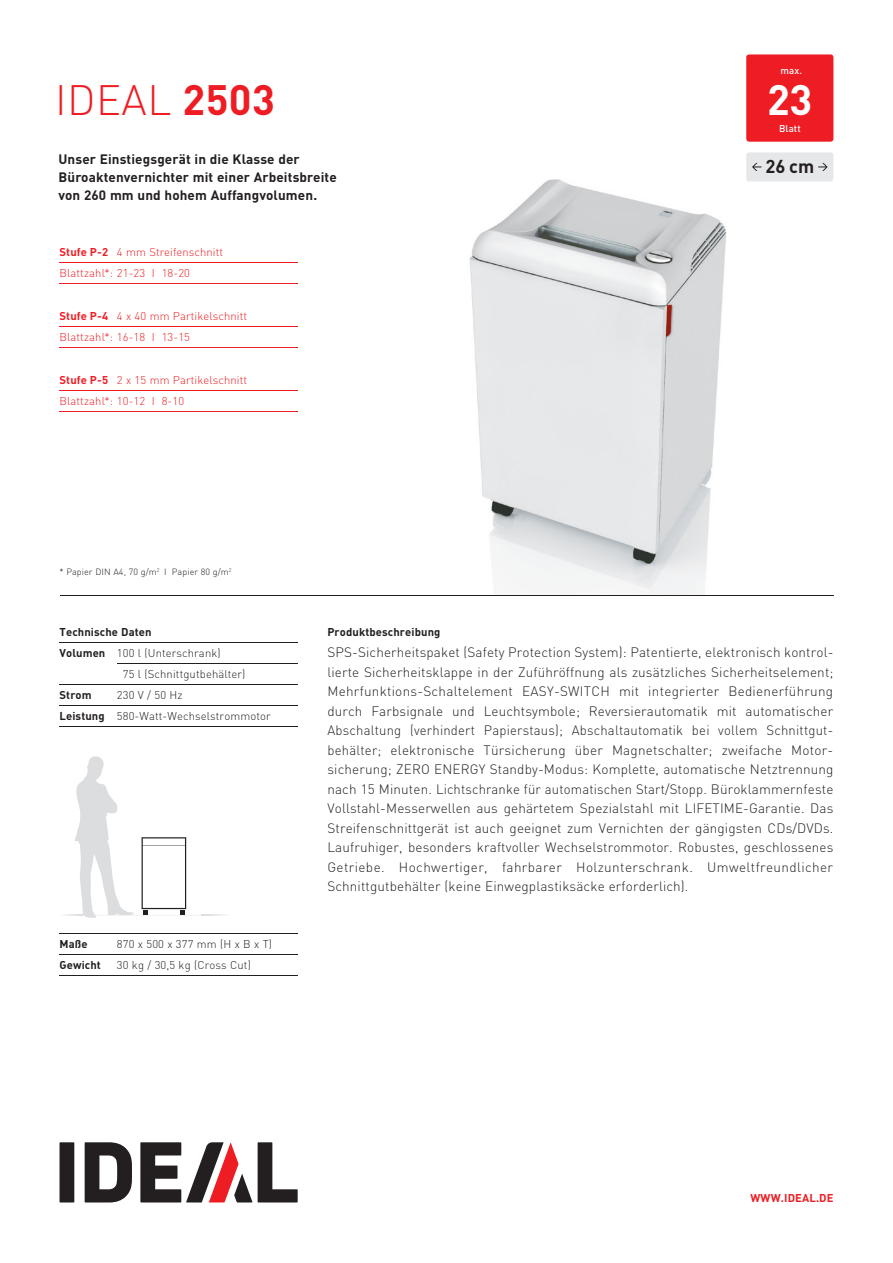
<style>
.page{position:relative;width:893px;height:1263px;background:#fff}
.page>*{position:absolute;margin:0;border:0;box-sizing:border-box;transform-origin:0 0}
.t1{font:300 42px "DIN";letter-spacing:.01em;color:#ee1d23}
.t2{font:700 42px "DIN";color:#fff}
.t3{font:700 18.45px "DIN";color:#231f20}
.t4{font:300 13.5px/19.5px "DIN";letter-spacing:.01em;color:#231f20;text-align:justify}
.t5{font:700 13.5px/18px "DIN";letter-spacing:.01em;color:#231f20}
.t6{font:300 11.25px/21.3px "DIN";letter-spacing:.01em;color:#ee1d23}
.t7{font:300 11.25px/21.1px "DIN";letter-spacing:.01em;color:#231f20}
.t8{font:700 11.25px "DIN";letter-spacing:.01em;color:#231f20}
.t9{font:700 11.25px "DIN";letter-spacing:.01em;color:#ee1d23}
.t10{font:500 9.75px "DIN";letter-spacing:.01em;color:#fff}
.t11{font:300 9px "DIN";letter-spacing:.01em;color:#231f20}
.s1{font-weight:700}
</style>
<div class="page">
<div style="left:60px;top:1142px;width:14px;height:60px;background:#231f20"></div>
<svg style="left:258px;top:1142px;width:40px;height:60px"></svg>
<svg style="left:85px;top:1142px;width:47px;height:60px"></svg>
<svg style="left:140px;top:1142px;width:112px;height:60px"></svg>
<img style="left:469px;top:179px;width:258px;height:416px">
<hr style="left:60px;top:595px;width:773px;height:1px;background:#231f20">
<div style="left:746px;top:54px;width:87px;height:88px;background:#ee1d23;border-radius:3px"></div>
<div style="left:746px;top:152px;width:87px;height:29px;background:#e6e7e9;border-radius:3px"></div>
<svg style="left:752px;top:163px;width:9px;height:8px"></svg>
<svg style="left:818px;top:163px;width:10px;height:8px"></svg>
<svg style="left:65px;top:756px;width:160px;height:162px"></svg>
<hr style="left:60px;top:642px;width:238px;height:1px;background:#231f20">
<hr style="left:117px;top:663px;width:181px;height:1px;background:#231f20">
<hr style="left:60px;top:684px;width:238px;height:1px;background:#231f20">
<hr style="left:60px;top:705px;width:238px;height:1px;background:#231f20">
<hr style="left:60px;top:727px;width:238px;height:1px;background:#231f20">
<hr style="left:60px;top:262px;width:238px;height:1px;background:#ee1d23">
<hr style="left:60px;top:284px;width:238px;height:1px;background:#ee1d23">
<hr style="left:60px;top:326px;width:238px;height:1px;background:#ee1d23">
<hr style="left:60px;top:347px;width:238px;height:1px;background:#ee1d23">
<hr style="left:60px;top:390px;width:238px;height:1px;background:#ee1d23">
<hr style="left:60px;top:411px;width:238px;height:1px;background:#ee1d23">
<hr style="left:60px;top:933px;width:238px;height:1px;background:#231f20">
<hr style="left:60px;top:954px;width:238px;height:1px;background:#231f20">
<hr style="left:60px;top:976px;width:238px;height:1px;background:#231f20">
<h1 class="t1" style="left:55px;top:74px;width:221px">IDEAL <span class="s1">2503</span></h1>
<p class="t5" style="left:58px;top:150px;width:280px">Unser Einstiegsgerät in die Klasse der<br>Büroaktenvernichter mit einer Arbeitsbreite von 260 mm und hohem Auffangvolumen.</p>
<p class="t6" style="left:60px;top:241px;width:165px"><span class="s1">Stufe P-2</span> 4 mm Streifenschnitt<br>Blattzahl*: 21-23 I 18-20</p>
<p class="t6" style="left:60px;top:305px;width:189px"><span class="s1">Stufe P-4</span> 4 x 40 mm Partikelschnitt<br>Blattzahl*: 16-18 I 13-15</p>
<p class="t6" style="left:60px;top:369px;width:189px"><span class="s1">Stufe P-5</span> 2 x 15 mm Partikelschnitt<br>Blattzahl*: 10-12 I 8-10</p>
<p class="t11" style="left:60px;top:567px;width:174px">* Papier DIN A4, 70 g/m<sup>2</sup> I Papier 80 g/m<sup>2</sup></p>
<p class="t10" style="left:780px;top:65px;width:23px">max.</p>
<h1 class="t2" style="left:767px;top:72px;width:47px">23</h1>
<p class="t10" style="left:779px;top:122px;width:23px">Blatt</p>
<h2 class="t3" style="left:765px;top:154px;width:51px">26 cm</h2>
<p class="t8" style="left:60px;top:624px;width:94px">Technische Daten</p>
<p class="t7" style="left:60px;top:642px;width:163px"><span class="s1">Volumen</span> 100 l (Unterschrank)</p>
<p class="t7" style="left:123px;top:663px;width:124px">75 l (Schnittgutbehälter)</p>
<p class="t8" style="left:60px;top:688px;width:34px">Strom</p>
<p class="t7" style="left:60px;top:684px;width:213px;text-indent:57px">230 V / 50 Hz<br><span class="s1">Leistung</span> 580-Watt-Wechselstrommotor</p>
<p class="t8" style="left:60px;top:937px;width:30px">Maße</p>
<p class="t7" style="left:117px;top:933px;width:157px">870 x 500 x 377 mm (H x B x T)</p>
<p class="t8" style="left:60px;top:958px;width:43px">Gewicht</p>
<p class="t7" style="left:117px;top:954px;width:135px">30 kg / 30,5 kg (Cross Cut)</p>
<p class="t8" style="left:327px;top:624px;width:115px">Produktbeschreibung</p>
<p class="t4" style="left:327px;top:642px;width:508px">SPS-Sicherheitspaket (Safety Protection System): Patentierte, elektronisch kontrol&shy;lierte Sicherheitsklappe in der Zuführöffnung als zusätzliches Sicherheitselement; Mehrfunktions-Schaltelement EASY-SWITCH mit integrierter Bedienerführung durch Farbsignale und Leuchtsymbole; Reversierautomatik mit automatischer Abschaltung (verhindert Papierstaus); Abschaltautomatik bei vollem Schnittgut&shy;behälter; elektronische Türsicherung über Magnetschalter; zweifache Motor&shy;sicherung; ZERO ENERGY Standby-Modus: Komplette, automatische Netztrennung nach 15 Minuten. Lichtschranke für automatischen Start/Stopp. Büroklammernfeste Vollstahl-Messerwellen aus gehärtetem Spezialstahl mit LIFETIME-Garantie. Das Streifenschnittgerät ist auch geeignet zum Vernichten der gängigsten CDs/DVDs.<br>Laufruhiger, besonders kraftvoller Wechselstrommotor. Robustes, geschlossenes Getriebe. Hochwertiger, fahrbarer Holzunterschrank. Umwelt freundlicher Schnittgutbehälter (keine Einwegplastiksäcke erforderlich).</p>
<p class="t9" style="left:750px;top:1191px;width:85px">WWW.IDEAL.DE</p>
</div>
